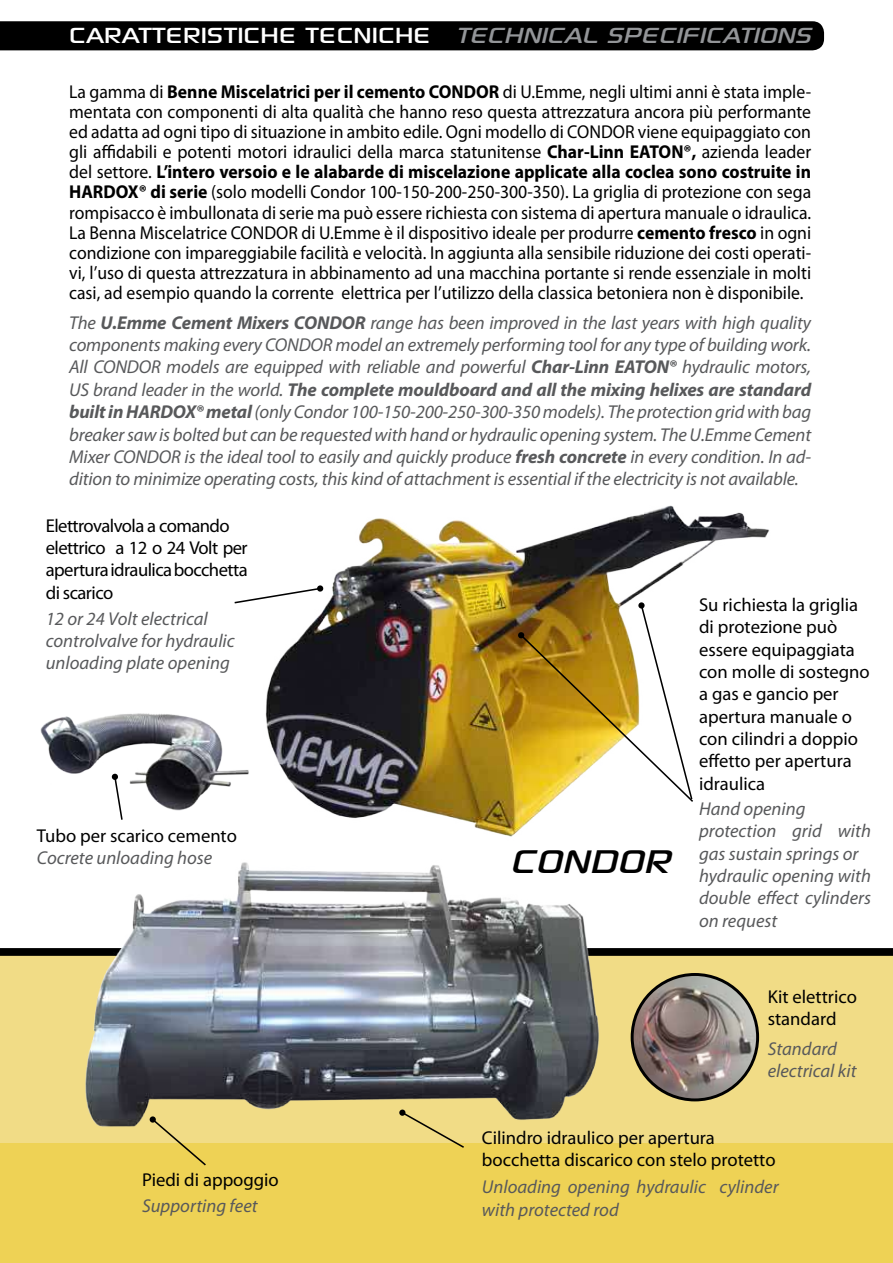
<style>
.page{position:relative;width:893px;height:1263px;background:#fff}
.page>*{position:absolute;margin:0;border:0;box-sizing:border-box;transform-origin:0 0}
.t1{font:italic 46.65px "Sony Sketch EF";color:#000}
.t2{font:31.05px "Sony Sketch EF";color:#fff}
.t3{font:italic 31.05px "Sony Sketch EF";color:#939598}
.t4{font:18.6px/20.2px "Myriad Pro";color:#000;text-align:justify;scale:.95 1}
.t5{font:italic 18.6px/22.4px "Myriad Pro";color:#58595b}
.t6{font:18.6px/22.4px "Myriad Pro";color:#000}
.t7{font:18.6px/22.4px "Myriad Pro";letter-spacing:-.03em;color:#000}
.s1{font-weight:700}
</style>
<div class="page">
<div style="left:0;top:953px;width:893px;height:309px;background:#f1dc86"></div>
<div style="left:0;top:948px;width:893px;height:8px;background:#000"></div>
<div style="left:0;top:1143px;width:893px;height:119px;background:#eed255"></div>
<div style="left:0;top:21px;width:824px;height:29px;background:#000"></div>
<img style="left:265px;top:505px;width:504px;height:332px">
<img style="left:40px;top:713px;width:209px;height:98px">
<img style="left:69px;top:862px;width:550px;height:276px">
<svg style="left:111px;top:773px;width:13px;height:47px"></svg>
<svg style="left:234px;top:585px;width:90px;height:19px"></svg>
<svg style="left:400px;top:1110px;width:66px;height:38px"></svg>
<div style="left:399px;top:1109px;width:7px;height:7px;background:#000;border-radius:50%"></div>
<svg style="left:151px;top:1117px;width:57px;height:49px"></svg>
<div style="left:149px;top:1116px;width:7px;height:7px;background:#000;border-radius:50%"></div>
<svg style="left:518px;top:604px;width:177px;height:199px"></svg>
<img style="left:632px;top:974px;width:126px;height:126px;border-radius:63px">
<div style="left:631px;top:973px;width:128px;height:128px;border:3px solid #000;border-radius:50%"></div>
<h2 class="t2" style="left:69px;top:18px;width:363px">CARATTERISTICHE TECNICHE</h2>
<h2 class="t3" style="left:456px;top:18px;width:365px">TECHNICALSPECIFICATIONS</h2>
<p class="t4" style="left:69px;top:81px;width:783px">La gamma di <span class="s1">Benne Miscelatrici per il cemento CONDOR</span> di U.Emme, negli ultimi anni è stata imple&shy;mentata con componenti di alta qualità che hanno reso questa attrezzatura ancora più performante ed adatta ad ogni tipo di situazione in ambito edile. Ogni modello di CONDOR viene equipaggiato con gli affidabili e potenti motori idraulici della marca statunitense <span class="s1">Char-Linn EATON®,</span> azienda leader del settore. <span class="s1">L’intero versoio e le alabarde di miscelazione applicate alla coclea sono costruite in HARDOX® di serie</span> (solo modelli Condor 100-150-200-250-300-350). La griglia di protezione con sega rompisacco è imbullonata di serie ma può essere richiesta con sistema di apertura manuale o idraulica.<br>La Benna Miscelatrice CONDOR di U.Emme è il dispositivo ideale per produrre <span class="s1">cemento fresco</span> in ogni condizione con impareggiabile facilità e velocità. In aggiunta alla sensibile riduzione dei costi operati&shy;vi, l’uso di questa attrezzatura in abbinamento ad una macchina portante si rende essenziale in molti casi, ad esempio quando la corrente elettrica per l’utilizzo della classica betoniera non è disponibile.</p>
<p class="t5" style="left:69px;top:311px;width:744px;text-align:justify">The <span class="s1">U.Emme Cement Mixers CONDOR</span> range has been improved in the last years with high quality components making every CONDOR model an extremely performing tool for any type of building work.<br>All CONDOR models are equipped with reliable and powerful <span class="s1">Char-Linn EATON®</span> hydraulic motors, US brand leader in the world. <span class="s1">The complete mouldboard and all the mixing helixes are standard built in HARDOX® metal</span> (only Condor 100-150-200-250-300-350 models). The protection grid with bag breaker saw is bolted but can be requested with hand or hydraulic opening system. The U.Emme Cement Mixer CONDOR is the ideal tool to easily and quickly produce <span class="s1">fresh concrete</span> in every condition. In ad&shy;dition to minimize operating costs, this kind of attachment is essential if the electricity is not available.</p>
<p class="t7" style="left:46px;top:514px;width:203px">Elettrovalvola a comando elettrico a 12 o 24 Volt per apertura idraulica bocchetta di scarico</p>
<p class="t5" style="left:46px;top:607px;width:190px">12 or 24 Volt electrical controlvalve for hydraulic unloading plate opening</p>
<p class="t6" style="left:37px;top:824px;width:202px">Tubo per scarico cemento</p>
<p class="t5" style="left:37px;top:846px;width:177px">Cocrete unloading hose</p>
<h1 class="t1" style="left:510px;top:835px;width:174px">CONDOR</h1>
<p class="t6" style="left:699px;top:593px;width:172px">Su richiesta la griglia di protezione può essere equipaggiata con molle di sostegno a gas e gancio per apertura manuale o con cilindri a doppio effetto per apertura idraulica</p>
<p class="t5" style="left:699px;top:797px;width:173px">Hand opening protection grid with gas sustain springs or hydraulic opening with double effect cylinders on request</p>
<p class="t6" style="left:768px;top:985px;width:91px">Kit elettrico standard</p>
<p class="t5" style="left:768px;top:1037px;width:90px">Standard electrical kit</p>
<p class="t6" style="left:482px;top:1126px;width:295px">Cilindro idraulico per apertura bocchetta discarico con stelo protetto</p>
<p class="t6" style="left:142px;top:1168px;width:138px">Piedi di appoggio</p>
<p class="t5" style="left:482px;top:1175px;width:298px">Unloading opening hydraulic cylinder</p>
<p class="t5" style="left:142px;top:1194px;width:117px">Supporting feet</p>
<p class="t5" style="left:482px;top:1198px;width:138px">with protected rod</p>
</div>
